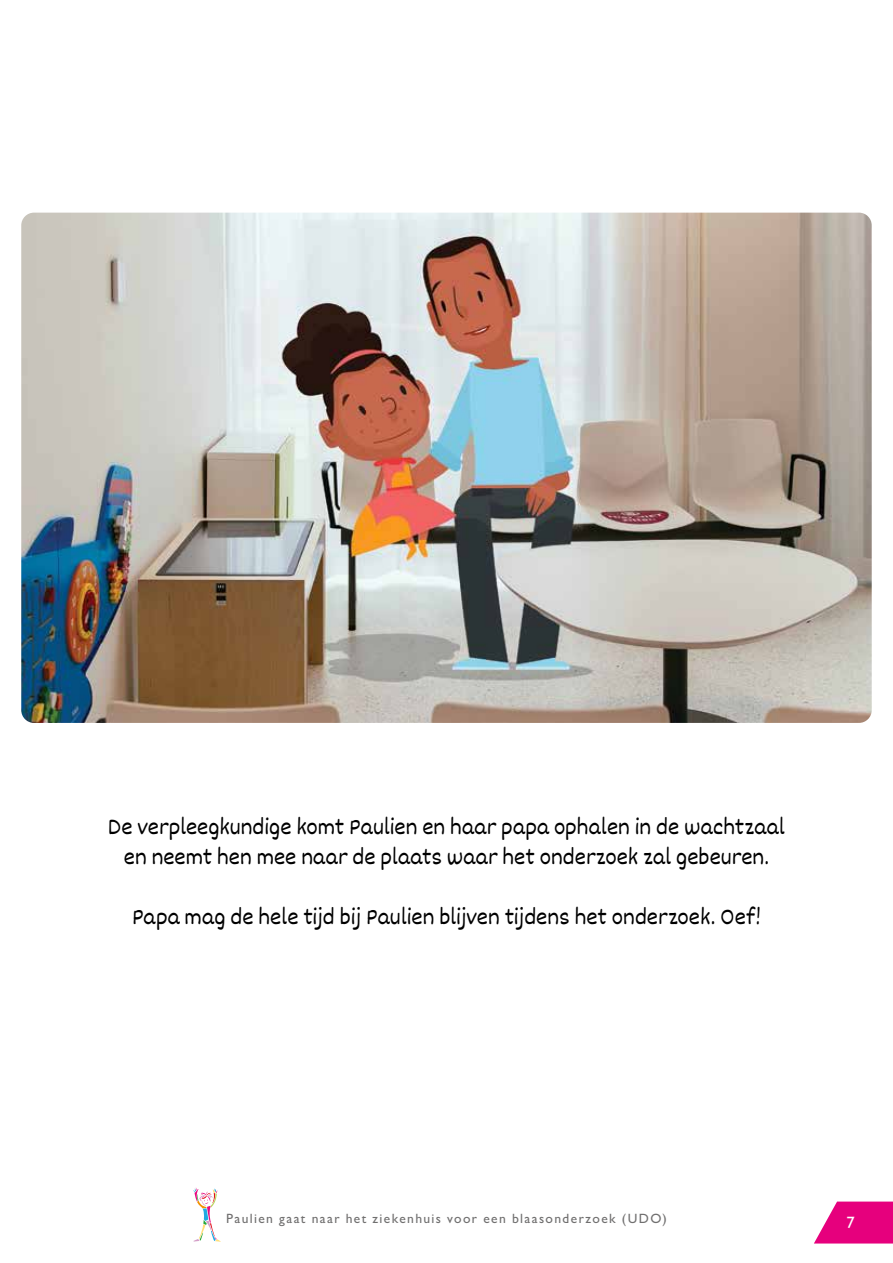
<style>
.page{position:relative;width:893px;height:1263px;background:#fff}
.page>*{position:absolute;margin:0;border:0;box-sizing:border-box;transform-origin:0 0}
.t1{font:24px/30px "Dekko";color:#000;text-align:center}
.t2{font:500 16.5px "Gill Sans Nova";color:#fff}
.t3{font:500 13.5px "Gill Sans Nova";letter-spacing:.1em;color:#706f6f}
</style>
<div class="page">
<svg style="left:814px;top:1201px;width:79px;height:42px;background:#e92891"></svg>
<svg style="left:193px;top:1188px;width:28px;height:54px"></svg>
<img style="left:21px;top:213px;width:851px;height:510px">
<p class="t1" style="left:108px;top:811px;width:679px">De verpleegkundige komt Paulien en haar papa ophalen in de wachtzaal en neemt hen mee naar de plaats waar het onderzoek zal gebeuren.</p>
<p class="t1" style="left:132px;top:901px;width:630px">Papa mag de hele tijd bij Paulien blijven tijdens het onderzoek. Oef!</p>
<p class="t3" style="left:226px;top:1210px;width:442px">Paulien gaat naar het ziekenhuis voor een blaasonderzoek (UDO)</p>
<p class="t2" style="left:847px;top:1212px;width:10px">7</p>
</div>
